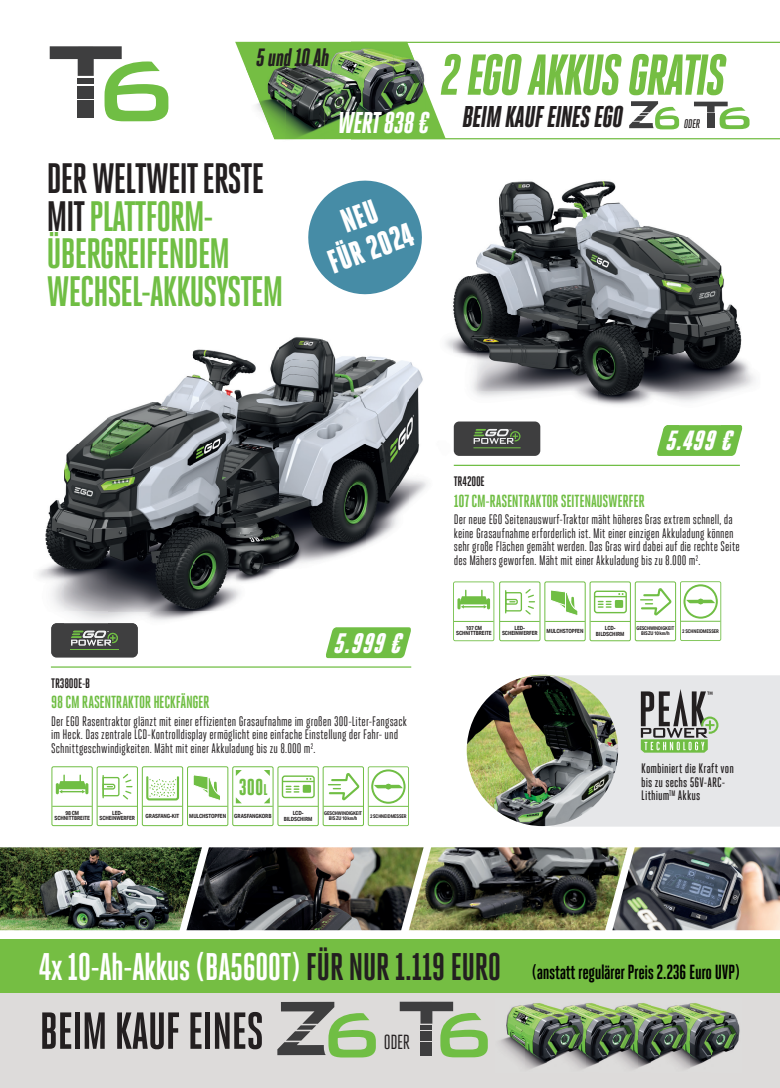
<style>
.page{position:relative;width:780px;height:1088px;background:#fff}
.page>*{position:absolute;margin:0;border:0;box-sizing:border-box;transform-origin:0 0}
.t1{font:italic 800 57.5px "Heroic Condensed";letter-spacing:-.035em;color:#75be43}
.t2{font:700 51.88px "Heroic Condensed";letter-spacing:-.02em;color:#231f20}
.t3{font:700 42.5px/37.5px "Heroic Condensed";letter-spacing:-.035em;color:#70be44}
.t4{font:700 38.5px "Heroic Condensed";letter-spacing:-.02em;color:#fff}
.t5{font:900 33.62px/33.6px "Heroic Condensed";color:#fff;text-align:center}
.t6{font:italic 800 30px "Heroic Condensed";letter-spacing:-.025em;color:#231f20}
.t7{font:italic 800 30px "Heroic Condensed";letter-spacing:-.025em;color:#fff}
.t8{font:italic 900 28.12px "Heroic Condensed";color:#fff}
.t9{font:italic 800 25px "Heroic Condensed";letter-spacing:-.025em;color:#231f20}
.t10{font:800 22.88px "Heroic Condensed";color:#70be44}
.t11{font:700 20.38px "Heroic Condensed";letter-spacing:-.02em;color:#000}
.t12{font:20.38px "Heroic Condensed";color:#231f20}
.t13{font:700 17.5px "Heroic Condensed";letter-spacing:-.015em;color:#70be44}
.t14{font:13.75px/13.8px "Heroic Condensed";letter-spacing:.005em;color:#231f20}
.t15{font:500 13.75px/13.8px "Heroic Condensed";letter-spacing:.005em;color:#231f20}
.t16{font:700 13.75px "Heroic Condensed";letter-spacing:-.01em;color:#231f20}
.t17{font:italic 500 12.5px "Heroic Condensed";color:#231f20}
.t18{font:700 5.75px/5.4px "Aktiv Grotesk Cd";letter-spacing:-.02em;color:#231f20;text-align:center}
.t19{font:700 5.12px/5.4px "Aktiv Grotesk Cd";letter-spacing:-.03em;color:#231f20;text-align:center}
.t20{font:700 5.12px "Aktiv Grotesk Cd";letter-spacing:-.03em;color:#231f20;scale:.96 1}
.s1{color:#231f20}
.s2{font-size:15.5px}
</style>
<div class="page">
<svg style="left:657px;top:430px;width:85px;height:26px;background:#7bc352"></svg>
<svg style="left:50px;top:46px;width:118px;height:75px"></svg>
<div style="left:0;top:939px;width:780px;height:141px;background:#75be43"></div>
<div style="left:0;top:993px;width:780px;height:95px;background:#dddbda"></div>
<svg style="left:399px;top:1002px;width:89px;height:55px"></svg>
<svg style="left:277px;top:1002px;width:99px;height:55px"></svg>
<img style="left:506px;top:1003px;width:234px;height:32px">
<img style="left:689px;top:1035px;width:50px;height:33px">
<img style="left:637px;top:1035px;width:52px;height:34px">
<img style="left:585px;top:1035px;width:52px;height:34px">
<img style="left:500px;top:1035px;width:85px;height:34px">
<svg style="left:446px;top:42px;width:334px;height:97px"></svg>
<svg style="left:629px;top:101px;width:50px;height:28px"></svg>
<svg style="left:235px;top:42px;width:211px;height:98px"></svg>
<img style="left:246px;top:60px;width:83px;height:40px">
<img style="left:258px;top:100px;width:105px;height:39px">
<img style="left:329px;top:60px;width:34px;height:59px">
<svg style="left:694px;top:102px;width:55px;height:27px"></svg>
<img style="left:452px;top:181px;width:290px;height:172px">
<img style="left:456px;top:353px;width:299px;height:39px">
<img style="left:453px;top:392px;width:226px;height:38px">
<img style="left:720px;top:392px;width:8px;height:3px">
<img style="left:663px;top:425px;width:80px;height:5px">
<svg style="left:453px;top:581px;width:41px;height:60px"></svg>
<div style="left:499px;top:581px;width:41px;height:60px;border:1px solid #70be44;border-radius:2px"></div>
<hr style="left:500px;top:621px;width:39px;height:1px;background:#70be44">
<svg style="left:505px;top:589px;width:30px;height:26px"></svg>
<div style="left:544px;top:581px;width:41px;height:60px;border:1px solid #70be44;border-radius:2px"></div>
<hr style="left:545px;top:621px;width:40px;height:1px;background:#70be44">
<svg style="left:551px;top:590px;width:27px;height:25px"></svg>
<div style="left:589px;top:581px;width:41px;height:60px;border:1px solid #70be44;border-radius:2px"></div>
<hr style="left:590px;top:621px;width:40px;height:1px;background:#70be44">
<div style="left:594px;top:590px;width:33px;height:23px;border:1px solid #70be44;border-radius:2px"></div>
<hr style="left:595px;top:596px;width:30px;height:1px;background:#70be44">
<svg style="left:598px;top:601px;width:13px;height:7px"></svg>
<div style="left:615px;top:600px;width:8px;height:8px;background:#70be44"></div>
<div style="left:634px;top:581px;width:42px;height:60px;border:1px solid #70be44;border-radius:2px"></div>
<hr style="left:635px;top:621px;width:40px;height:1px;background:#70be44">
<svg style="left:640px;top:588px;width:32px;height:28px"></svg>
<svg style="left:680px;top:581px;width:41px;height:60px"></svg>
<div style="left:454px;top:421px;width:86px;height:35px;background:#3e3e3f;border-radius:5px"></div>
<svg style="left:473px;top:429px;width:47px;height:15px"></svg>
<hr style="left:473px;top:447px;width:47px;height:1px;background:#70be44">
<hr style="left:454px;top:465px;width:285px;height:1px;background:#70be44">
<div style="left:51px;top:766px;width:42px;height:60px;border:1px solid #70be44;border-radius:2px"></div>
<hr style="left:52px;top:806px;width:40px;height:1px;background:#70be44">
<svg style="left:56px;top:775px;width:32px;height:19px"></svg>
<div style="left:323px;top:766px;width:41px;height:60px;border:1px solid #70be44;border-radius:2px"></div>
<hr style="left:323px;top:806px;width:40px;height:1px;background:#70be44">
<svg style="left:328px;top:773px;width:32px;height:28px"></svg>
<div style="left:97px;top:766px;width:41px;height:60px;border:1px solid #70be44;border-radius:2px"></div>
<hr style="left:97px;top:806px;width:40px;height:1px;background:#70be44">
<svg style="left:102px;top:773px;width:30px;height:27px"></svg>
<div style="left:187px;top:766px;width:41px;height:60px;border:1px solid #70be44;border-radius:2px"></div>
<hr style="left:188px;top:806px;width:39px;height:1px;background:#70be44">
<svg style="left:193px;top:775px;width:27px;height:26px"></svg>
<div style="left:142px;top:766px;width:41px;height:60px;border:1px solid #70be44;border-radius:2px"></div>
<hr style="left:143px;top:806px;width:39px;height:1px;background:#70be44">
<svg style="left:146px;top:776px;width:34px;height:25px"></svg>
<div style="left:232px;top:766px;width:41px;height:60px;border:1px solid #70be44;border-radius:2px"></div>
<hr style="left:233px;top:806px;width:40px;height:1px;background:#70be44">
<svg style="left:236px;top:770px;width:6px;height:6px"></svg>
<svg style="left:264px;top:797px;width:6px;height:6px"></svg>
<svg style="left:236px;top:797px;width:6px;height:6px"></svg>
<svg style="left:264px;top:770px;width:6px;height:6px"></svg>
<div style="left:277px;top:766px;width:42px;height:60px;border:1px solid #70be44;border-radius:2px"></div>
<hr style="left:278px;top:806px;width:40px;height:1px;background:#70be44">
<div style="left:282px;top:775px;width:33px;height:23px;border:1px solid #70be44;border-radius:2px"></div>
<hr style="left:283px;top:781px;width:30px;height:1px;background:#70be44">
<svg style="left:286px;top:786px;width:13px;height:6px"></svg>
<div style="left:303px;top:785px;width:8px;height:8px;background:#70be44"></div>
<svg style="left:368px;top:766px;width:41px;height:60px"></svg>
<div style="left:51px;top:623px;width:87px;height:34px;background:#3e3e3f;border-radius:5px"></div>
<hr style="left:51px;top:666px;width:360px;height:2px;background:#70be44">
<div style="left:551px;top:675px;width:229px;height:151px;background:#e6e7e9"></div>
<svg style="left:640px;top:689px;width:78px;height:64px;background:#9ca996"></svg>
<img style="left:466px;top:675px;width:152px;height:151px;border-radius:76px">
<svg style="left:308px;top:180px;width:114px;height:115px"></svg>
<img style="left:163px;top:337px;width:260px;height:65px">
<img style="left:38px;top:402px;width:389px;height:210px">
<img style="left:107px;top:612px;width:100px;height:9px">
<img style="left:51px;top:623px;width:87px;height:31px">
<svg style="left:71px;top:631px;width:47px;height:14px"></svg>
<img style="left:71px;top:649px;width:47px;height:1px">
<svg style="left:326px;top:627px;width:85px;height:31px;background:#7cc354"></svg>
<img style="left:202px;top:847px;width:207px;height:83px">
<img style="left:409px;top:847px;width:203px;height:83px">
<img style="left:0;top:847px;width:202px;height:83px">
<img style="left:612px;top:847px;width:168px;height:83px">
<h3 class="t9" style="left:256px;top:43px;width:75px">5 und 10 Ah</h3>
<h1 class="t1" style="left:441px;top:43px;width:287px">2 EGO AKKUS GRATIS</h1>
<h3 class="t7" style="left:338px;top:106px;width:93px">WERT838€</h3>
<h3 class="t6" style="left:462px;top:100px;width:162px">BEIM KAUF EINES EGO</h3>
<p class="t17" style="left:684px;top:116px;width:18px">ODER</p>
<h3 class="t3" style="left:47px;top:160px;width:238px"><span class="s1">DER WELTWEIT ERSTE<br>MIT</span> PLATTFORM-<br>ÜBERGREIFENDEM<br>WECHSEL-AKKUSYSTEM</h3>
<h3 class="t5" style="left:312px;top:216px;width:90px;rotate:-20deg">NEU<br>FÜR 2024</h3>
<h3 class="t8" style="left:333px;top:627px;width:77px">5.999€</h3>
<p class="t16" style="left:51px;top:676px;width:40px">TR3800E-B</p>
<p class="t13" style="left:51px;top:693px;width:160px">98 CM RASENTRAKTOR HECKFÄNGER</p>
<p class="t14" style="left:51px;top:714px;width:357px">Der EGO Rasentraktor glänzt mit einer effizienten Grasaufnahme im großen 300-Liter-Fangsack im Heck. Das zentrale LCD-Kontrolldisplay ermöglicht eine einfache Einstellung der Fahr- und<br>Schnittgeschwindigkeiten. Mäht mit einer Akkuladung bis zu 8.000 m<sup>2</sup>.</p>
<h3 class="t10" style="left:239px;top:774px;width:30px">300<span class="s2">L</span></h3>
<p class="t18" style="left:234px;top:813px;width:39px">GRASFANGKORB</p>
<p class="t18" style="left:284px;top:810px;width:30px">LCD-<br>BILDSCHIRM</p>
<p class="t20" style="left:370px;top:813px;width:40px">2 SCHNEIDMESSER</p>
<p class="t18" style="left:55px;top:810px;width:37px">98 CM<br>SCHNITTBREITE</p>
<p class="t19" style="left:324px;top:810px;width:39px">GESCHWINDIGKEIT<br>BIS ZU 10 km/h</p>
<p class="t18" style="left:99px;top:810px;width:37px">LED-<br>SCHEINWERFER</p>
<p class="t18" style="left:146px;top:813px;width:35px">GRASFANG-KIT</p>
<p class="t18" style="left:189px;top:813px;width:38px">MULCHSTOPFEN</p>
<h3 class="t8" style="left:664px;top:425px;width:76px">5.499€</h3>
<p class="t16" style="left:454px;top:474px;width:33px">TR4200E</p>
<p class="t13" style="left:454px;top:491px;width:192px">107 CM-RASENTRAKTOR SEITENAUSWERFER</p>
<p class="t14" style="left:454px;top:512px;width:287px">Der neue EGO Seitenauswurf-Traktor mäht höheres Gras extrem schnell, da keine Grasaufnahme erforderlich ist. Mit einer einzigen Akkuladung können sehr große Flächen gemäht werden. Das Gras wird dabei auf die rechte Seite des Mähers geworfen. Mäht mit einer Akkuladung bis zu 8.000 m<sup>2</sup>.</p>
<p class="t18" style="left:456px;top:625px;width:37px">107 CM<br>SCHNITTBREITE</p>
<p class="t18" style="left:502px;top:625px;width:37px">LED-<br>SCHEINWERFER</p>
<p class="t18" style="left:546px;top:628px;width:38px">MULCHSTOPFEN</p>
<p class="t18" style="left:596px;top:625px;width:30px">LCD-<br>BILDSCHIRM</p>
<p class="t19" style="left:636px;top:625px;width:39px">GESCHWINDIGKEIT<br>BIS ZU 10 km/h</p>
<p class="t20" style="left:682px;top:628px;width:40px">2 SCHNEIDMESSER</p>
<p class="t15" style="left:641px;top:761px;width:94px">Kombiniert die Kraft von bis zu sechs 56V-ARC-<br>Lithium<sup>TM</sup> Akkus</p>
<h3 class="t4" style="left:39px;top:946px;width:463px">4x 10-Ah-Akkus (BA5600T) <span class="s1">FÜR NUR 1.119 EURO</span></h3>
<h2 class="t2" style="left:39px;top:1002px;width:226px">BEIM KAUF EINES</h2>
<h3 class="t12" style="left:384px;top:1031px;width:27px">ODER</h3>
<h3 class="t11" style="left:532px;top:961px;width:209px">(anstatt regulärer Preis 2.236 Euro UVP)</h3>
</div>
